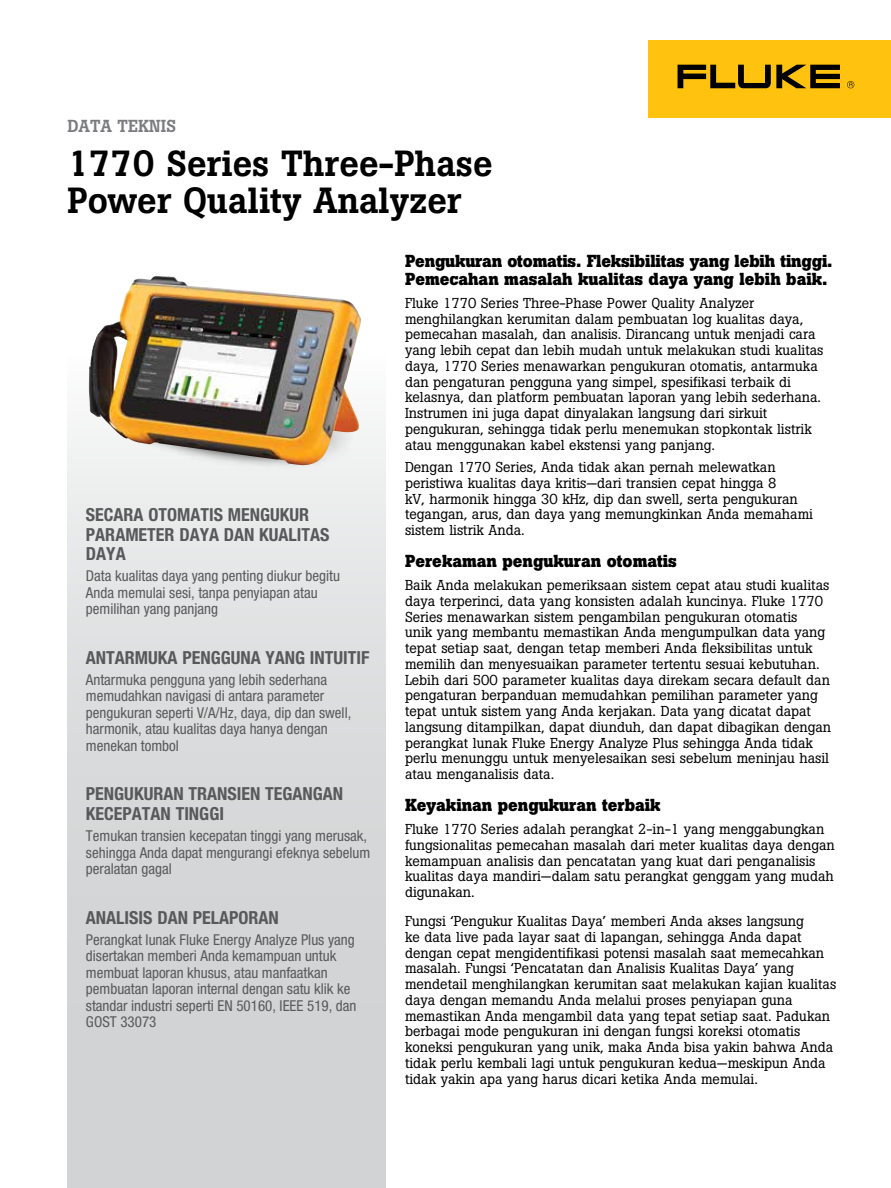
<style>
.page{position:relative;width:891px;height:1188px;background:#fff}
.page>*{position:absolute;margin:0;border:0;box-sizing:border-box;transform-origin:0 0}
.t1{font:500 36px/37.5px "Boton Pro";color:#000}
.t2{font:700 condensed 18px/19.5px "Helvetica Neue LT Pro";color:#58595b}
.t3{font:700 17.25px/18.8px "Boton Pro";color:#000}
.t4{font:500 17.25px "Boton Pro";color:#7b7c7f}
.t5{font:condensed 15px/16.5px "Helvetica Neue LT Pro";color:#58595b}
.t6{font:14.25px/15.8px "Boton Pro";color:#000}
</style>
<div class="page">
<div style="left:68px;top:354px;width:318px;height:834px;background:linear-gradient(to bottom,#f2f3f3,#c8cbcc)"></div>
<div style="left:648px;top:40px;width:243px;height:78px;background:#ffc20e"></div>
<svg style="left:678px;top:65px;width:162px;height:23px"></svg>
<svg style="left:847px;top:81px;width:7px;height:7px"></svg>
<img style="left:112px;top:466px;width:222px;height:14px">
<div style="left:152px;top:466px;width:207px;height:11px;background:#eff0f0"></div>
<img style="left:89px;top:276px;width:272px;height:190px">
<p class="t4" style="left:68px;top:115px;width:110px">DATA TEKNIS</p>
<h1 class="t1" style="left:68px;top:144px;width:427px">1770 Series Three-Phase<br>Power Quality Analyzer</h1>
<p class="t3" style="left:405px;top:251px;width:429px">Pengukuran otomatis. Fleksibilitas yang lebih tinggi.<br>Pemecahan masalah kualitas daya yang lebih baik.</p>
<p class="t6" style="left:405px;top:295px;width:420px">Fluke 1770 Series Three-Phase Power Quality Analyzer menghilangkan kerumitan dalam pembuatan log kualitas daya, pemecahan masalah, dan analisis. Dirancang untuk menjadi cara yang lebih cepat dan lebih mudah untuk melakukan studi kualitas daya, 1770 Series menawarkan pengukuran otomatis, antarmuka dan pengaturan pengguna yang simpel, spesifikasi terbaik di kelasnya, dan platform pembuatan laporan yang lebih sederhana.<br>Instrumen ini juga dapat dinyalakan langsung dari sirkuit pengukuran, sehingga tidak perlu menemukan stopkontak listrik atau menggunakan kabel ekstensi yang panjang.</p>
<p class="t6" style="left:405px;top:459px;width:410px">Dengan 1770 Series, Anda tidak akan pernah melewatkan peristiwa kualitas daya kritis—dari transien cepat hingga 8<br>kV, harmonik hingga 30 kHz, dip dan swell, serta pengukuran tegangan, arus, dan daya yang memungkinkan Anda memahami sistem listrik Anda.</p>
<p class="t3" style="left:405px;top:552px;width:273px">Perekaman pengukuran otomatis</p>
<p class="t6" style="left:405px;top:577px;width:428px">Baik Anda melakukan pemeriksaan sistem cepat atau studi kualitas daya terperinci, data yang konsisten adalah kuncinya. Fluke 1770<br>Series menawarkan sistem pengambilan pengukuran otomatis<br>unik yang membantu memastikan Anda mengumpulkan data yang tepat setiap saat, dengan tetap memberi Anda fleksibilitas untuk memilih dan menyesuaikan parameter tertentu sesuai kebutuhan.<br>Lebih dari 500 parameter kualitas daya direkam secara default dan pengaturan berpanduan memudahkan pemilihan parameter yang tepat untuk sistem yang Anda kerjakan. Data yang dicatat dapat langsung ditampilkan, dapat diunduh, dan dapat dibagikan dengan perangkat lunak Fluke Energy Analyze Plus sehingga Anda tidak perlu menunggu untuk menyelesaikan sesi sebelum meninjau hasil atau menganalisis data.</p>
<p class="t3" style="left:405px;top:796px;width:257px">Keyakinan pengukuran terbaik</p>
<p class="t6" style="left:405px;top:821px;width:431px">Fluke 1770 Series adalah perangkat 2-in-1 yang menggabungkan fungsionalitas pemecahan masalah dari meter kualitas daya dengan kemampuan analisis dan pencatatan yang kuat dari penganalisis kualitas daya mandiri—dalam satu perangkat genggam yang mudah digunakan.</p>
<p class="t6" style="left:405px;top:913px;width:433px">Fungsi ‘Pengukur Kualitas Daya’ memberi Anda akses langsung<br>ke data live pada layar saat di lapangan, sehingga Anda dapat dengan cepat mengidentifikasi potensi masalah saat memecahkan masalah. Fungsi ‘Pencatatan dan Analisis Kualitas Daya’ yang mendetail menghilangkan kerumitan saat melakukan kajian kualitas daya dengan memandu Anda melalui proses penyiapan guna memastikan Anda mengambil data yang tepat setiap saat. Padukan berbagai mode pengukuran ini dengan fungsi koreksi otomatis koneksi pengukuran yang unik, maka Anda bisa yakin bahwa Anda tidak perlu kembali lagi untuk pengukuran kedua—meskipun Anda tidak yakin apa yang harus dicari ketika Anda memulai.</p>
<p class="t2" style="left:86px;top:505px;width:245px">SECARA OTOMATIS MENGUKUR<br>PARAMETER DAYA DAN KUALITAS<br>DAYA</p>
<p class="t5" style="left:86px;top:568px;width:255px">Data kualitas daya yang penting diukur begitu<br>Anda memulai sesi, tanpa penyiapan atau pemilihan yang panjang</p>
<p class="t2" style="left:86px;top:648px;width:285px">ANTARMUKA PENGGUNA YANG INTUITIF</p>
<p class="t5" style="left:86px;top:671px;width:267px">Antarmuka pengguna yang lebih sederhana memudahkan navigasi di antara parameter pengukuran seperti V/A/Hz, daya, dip dan swell, harmonik, atau kualitas daya hanya dengan menekan tombol</p>
<p class="t2" style="left:86px;top:784px;width:259px">PENGUKURAN TRANSIEN TEGANGAN<br>KECEPATAN TINGGI</p>
<p class="t5" style="left:86px;top:827px;width:286px">Temukan transien kecepatan tinggi yang merusak, sehingga Anda dapat mengurangi efeknya sebelum peralatan gagal</p>
<p class="t2" style="left:86px;top:908px;width:194px">ANALISIS DAN PELAPORAN</p>
<p class="t5" style="left:86px;top:931px;width:272px">Perangkat lunak Fluke Energy Analyze Plus yang disertakan memberi Anda kemampuan untuk membuat laporan khusus, atau manfaatkan pembuatan laporan internal dengan satu klik ke standar industri seperti EN 50160, IEEE 519, dan GOST 33073</p>
</div>
